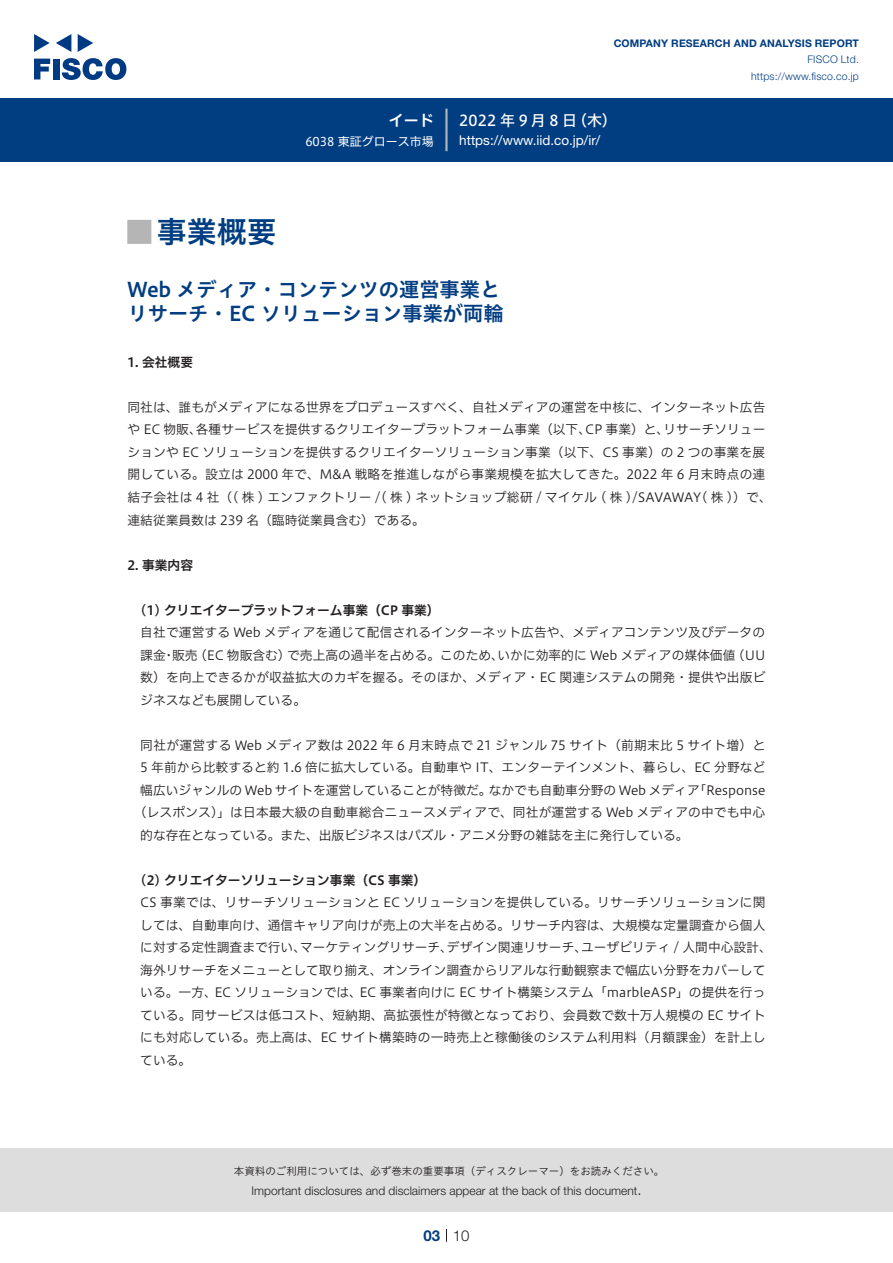
<style>
.page{position:relative;width:893px;height:1263px;background:#fff}
.page>*{position:absolute;margin:0;border:0;box-sizing:border-box;transform-origin:0 0}
.t1{font:30px "Hiragino UD Sans Std N W6";color:#003d81}
.t2{font:24px "Hiragino UD Sans Std N W6";color:#b5b5b6}
.t3{font:20.25px/24px "Hiragino UD Sans Std W6";color:#003d81}
.t4{font:15px "Hiragino UD Sans F Std N W5";letter-spacing:.22em;color:#fff}
.t5{font:300 15px "Helvetica Neue LT Std";color:#231f20}
.t6{font:15px "Hiragino UD Sans F Std N W6";color:#fff}
.t7{font:700 15px "Helvetica Neue LT Std";color:#003d81}
.t8{font:13.5px "Helvetica Neue LT Std";color:#fff}
.t9{font:12.75px/22.5px "Hiragino UD Sans F Std N W3";color:#231f20;text-align:right}
.t10{font:12.75px "Hiragino UD Sans F Std N W6";color:#231f20}
.t11{font:300 12px "Helvetica Neue LT Std";color:#231f20}
.t12{font:12px "Hiragino UD Sans F Std N W4";color:#fff}
.t13{font:10.5px "Hiragino UD Sans Std W3";color:#231f20}
.t14{font:700 10.5px "Helvetica Neue LT Std";letter-spacing:.015em;color:#003d81}
.t15{font:300 10.5px/16.5px "Helvetica Neue LT Std";letter-spacing:.015em;color:#003d81;text-align:right}
</style>
<div class="page">
<div style="left:0;top:1148px;width:893px;height:64px;background:#ddd"></div>
<svg style="left:34px;top:59px;width:16px;height:20px"></svg>
<div style="left:53px;top:59px;width:6px;height:20px;background:#003a83"></div>
<svg style="left:62px;top:58px;width:64px;height:22px"></svg>
<svg style="left:34px;top:34px;width:16px;height:18px"></svg>
<svg style="left:78px;top:34px;width:15px;height:18px"></svg>
<svg style="left:56px;top:34px;width:15px;height:18px"></svg>
<div style="left:0;top:98px;width:893px;height:64px;background:#003d81"></div>
<hr style="left:445px;top:109px;width:3px;height:42px;background:#b5b5b6">
<svg style="left:446px;top:1229px;width:1px;height:13px"></svg>
<p class="t6" style="left:389px;top:109px;width:46px">イード</p>
<p class="t12" style="left:305px;top:132px;width:130px">6038 東証グロース市場</p>
<p class="t14" style="left:614px;top:37px;width:247px">COMPANY RESEARCH AND ANALYSIS REPORT</p>
<p class="t15" style="left:751px;top:51px;width:109px">FISCO Ltd. https://www.fisco.co j p.</p>
<p class="t4" style="left:459px;top:109px;width:119px">2022年9月8日</p>
<p class="t4" style="left:572px;top:109px;width:46px">（木(</p>
<p class="t8" style="left:459px;top:132px;width:143px">https: / / w w w . i i d . c o j p. /i r/</p>
<h1 class="t1" style="left:157px;top:209px;width:121px">事業概要</h1>
<h2 class="t2" style="left:128px;top:213px;width:25px">█</h2>
<h3 class="t3" style="left:128px;top:276px;width:378px">Web メディア・コンテンツの運営事業とリサーチ・EC ソリューション事業が両輪</h3>
<p class="t10" style="left:128px;top:352px;width:67px">1. 会社概要</p>
<p class="t9" style="left:128px;top:395px;width:639px">同社は、誰もがメディアになる世界をプロデュースすべく、自社メディアの運営を中核に、インターネット広告リサーチソリュー</p>
<p class="t9" style="left:196px;top:418px;width:397px">各種サービスを提供するクリエイタープラットフォーム事業（以下、</p>
<p class="t9" style="left:585px;top:418px;width:86px">CP 事業）と、</p>
<p class="t9" style="left:128px;top:418px;width:646px;text-align:left">や EC 物販、<br>ションや EC ソリューションを提供するクリエイターソリューション事業（以下、CS 事業）の 2 つの事業を展開している。設立は 2000 年で、M&amp;A 戦略を推進しながら事業規模を拡大してきた。2022 年 6 月末時点の連結子会社は 4 社（( 株 ) エンファクトリー (/ 株 ) ネットショップ総研 / マイケル ( 株 /) SAVAWAY( 株 )）で、連結従業員数は 239 名（臨時従業員含む）である。</p>
<p class="t10" style="left:128px;top:555px;width:67px">2. 事業内容</p>
<p class="t10" style="left:140px;top:600px;width:301px">1( ) クリエイタープラットフォーム事業（CP 事業(</p>
<p class="t9" style="left:140px;top:620px;width:627px">自社で運営する Web メディアを通じて配信されるインターネット広告や、メディアコンテンツ及びデータの（UU</p>
<p class="t9" style="left:498px;top:643px;width:239px">いかに効率的に Web メディアの媒体価値</p>
<p class="t9" style="left:194px;top:643px;width:98px">（EC 物販含む）</p>
<p class="t9" style="left:287px;top:643px;width:218px">で売上高の過半を占める。このため、</p>
<p class="t9" style="left:172px;top:643px;width:27px">販売</p>
<p class="t9" style="left:140px;top:643px;width:627px;text-align:left">課金<br>数）を向上できるかが収益拡大のカギを握る。そのほか、メディア・EC 関連システムの開発・提供や出版ビジネスなども展開している。</p>
<p class="t9" style="left:140px;top:733px;width:627px">同社が運営する Web メディア数は 2022 年 6 月末時点で 21 ジャンル 75 サイト（前期末比 5 サイト増）と<br>5 年前から比較すると約 1.6 倍に拡大している。自動車や IT、エンターテインメント、暮らし、EC 分野など「Response</p>
<p class="t9" style="left:163px;top:643px;width:14px">・</p>
<p class="t9" style="left:140px;top:778px;width:353px">幅広いジャンルの Web サイトを運営していることが特徴だ。</p>
<p class="t9" style="left:134px;top:800px;width:633px">（レスポンス）」は日本最大級の自動車総合ニュースメディアで、同社が運営する Web メディアの中でも中心</p>
<p class="t9" style="left:140px;top:823px;width:550px">的な存在となっている。また、出版ビジネスはパズル・アニメ分野の雑誌を主に発行している。</p>
<p class="t10" style="left:140px;top:870px;width:287px">2( ) クリエイターソリューション事業（CS 事業(</p>
<p class="t9" style="left:140px;top:890px;width:627px">CS 事業では、リサーチソリューションと EC ソリューションを提供している。リサーチソリューションに関</p>
<p class="t9" style="left:140px;top:913px;width:627px">しては、自動車向け、通信キャリア向けが売上の大半を占める。リサーチ内容は、大規模な定量調査から個人</p>
<p class="t9" style="left:581px;top:935px;width:192px">ユーザビリティ / 人間中心設計、</p>
<p class="t9" style="left:489px;top:778px;width:212px">なかでも自動車分野の Web メディア</p>
<p class="t9" style="left:447px;top:935px;width:142px">デザイン関連リサーチ、</p>
<p class="t9" style="left:300px;top:935px;width:154px">マーケティングリサーチ、</p>
<p class="t9" style="left:140px;top:935px;width:167px">に対する定性調査まで行い、</p>
<p class="t9" style="left:140px;top:958px;width:627px">海外リサーチをメニューとして取り揃え、オンライン調査からリアルな行動観察まで幅広い分野をカバーして</p>
<p class="t9" style="left:359px;top:980px;width:407px">EC 事業者向けに EC サイト構築システム「marbleASP」の提供を行っ</p>
<p class="t9" style="left:140px;top:980px;width:627px;text-align:left">いる。一方、<br>ている。同サービスは低コスト、短納期、高拡張性が特徴となっており、会員数で数十万人規模の EC サイトにも対応している。売上高は、EC サイト構築時の一時売上と稼働後のシステム利用料（月額課金）を計上している。</p>
<p class="t9" style="left:214px;top:980px;width:149px">EC ソリューションでは、</p>
<p class="t13" style="left:234px;top:1163px;width:432px">本資料のご利用については、必ず巻末の重要事項（ディスクレーマー）をお読みください。</p>
<p class="t5" style="left:637px;top:1180px;width:6px">.</p>
<p class="t11" style="left:251px;top:1183px;width:387px">Important disclosures and disclaimers appear at the back of this document</p>
<p class="t7" style="left:423px;top:1226px;width:18px">03</p>
<p class="t5" style="left:453px;top:1226px;width:18px">10</p>
</div>
